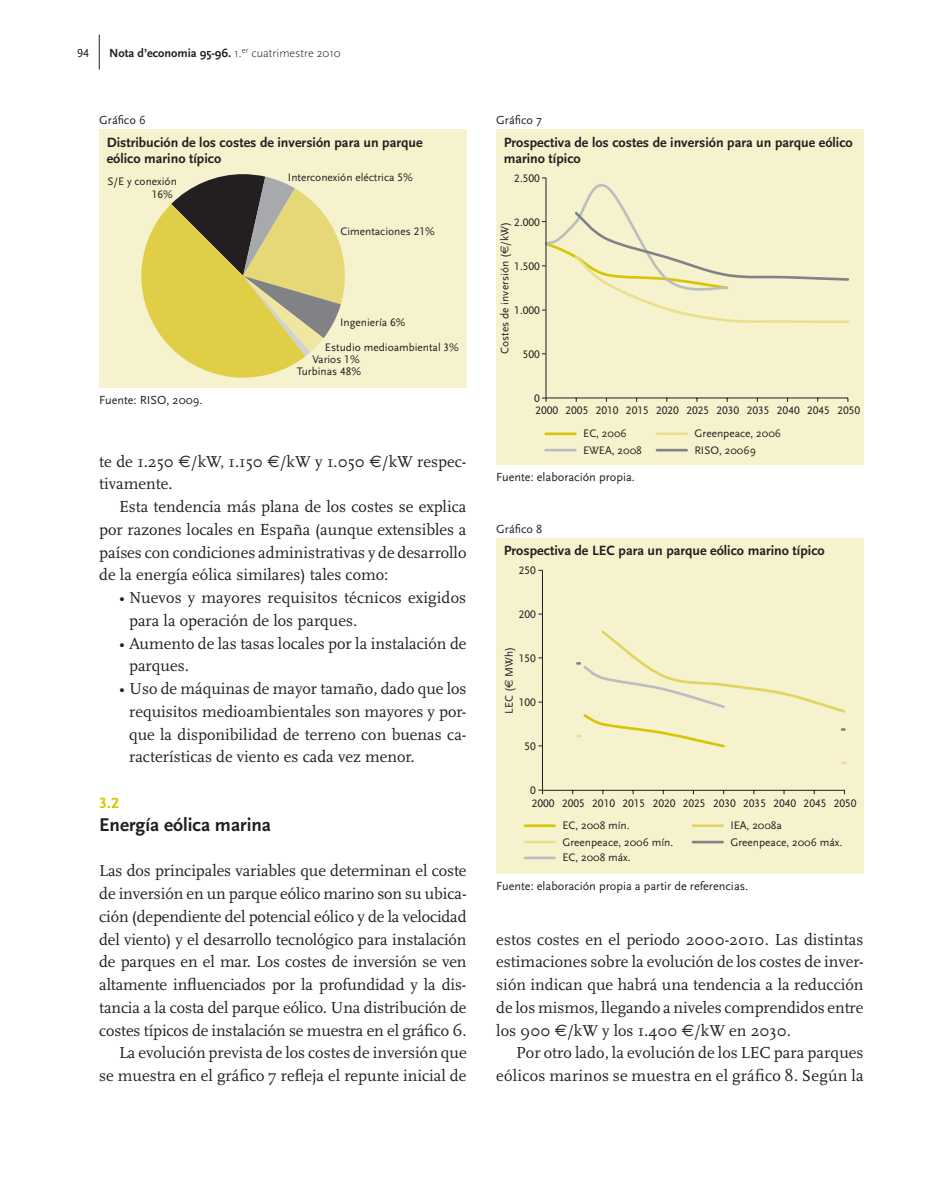
<style>
.page{position:relative;width:943px;height:1191px;background:#fff}
.page>*{position:absolute;margin:0;border:0;box-sizing:border-box;transform-origin:0 0}
.t1{font:700 19.25px "Scala Sans";color:#231f20}
.t2{font:16.62px/22.8px "Scala";letter-spacing:-.005em;color:#231f20}
.t3{font:700 15.75px "Scala Sans Caps";color:#d6c501}
.t4{font:700 14px/15.8px "Scala Sans";color:#231f20}
.t5{font:12.25px "Scala Sans";color:#231f20}
.t6{font:700 12.25px "Scala Sans";color:#231f20}
.t7{font:12.25px "Scala Sans Caps";color:#231f20}
.t8{font:11.38px/16.3px "Scala Sans";color:#231f20}
.t9{font:11.38px "Scala Sans Caps";color:#231f20}
.s1{font-weight:300}
.s2{font-family:"Scala Sans Caps"}
.s3{font-family:"Euro Sans Std"}
</style>
<div class="page">
<hr style="left:99px;top:35px;width:1px;height:34px;background:#231f20">
<div style="left:99px;top:129px;width:367px;height:259px;background:#f6f2ce"></div>
<svg style="left:141px;top:174px;width:204px;height:204px"></svg>
<div style="left:496px;top:129px;width:367px;height:336px;background:#f6f2ce"></div>
<svg style="left:542px;top:177px;width:307px;height:148px"></svg>
<hr style="left:546px;top:397px;width:302px;height:1px;background:#231f20">
<hr style="left:545px;top:432px;width:30px;height:3px;background:#d6c501">
<hr style="left:545px;top:449px;width:30px;height:2px;background:#bcbdc0">
<hr style="left:657px;top:432px;width:29px;height:3px;background:#eadf8c">
<hr style="left:657px;top:449px;width:29px;height:2px;background:#808285">
<hr style="left:545px;top:178px;width:1px;height:220px;background:#231f20">
<div style="left:496px;top:537px;width:367px;height:336px;background:#f6f2ce"></div>
<hr style="left:542px;top:790px;width:302px;height:1px;background:#231f20">
<hr style="left:542px;top:570px;width:1px;height:220px;background:#231f20">
<hr style="left:693px;top:824px;width:29px;height:3px;background:#e3d360">
<hr style="left:693px;top:840px;width:29px;height:3px;background:#808285">
<hr style="left:525px;top:824px;width:29px;height:3px;background:#d6c501">
<hr style="left:525px;top:840px;width:29px;height:3px;background:#eadf8c">
<hr style="left:525px;top:856px;width:29px;height:3px;background:#bcbdc0">
<svg style="left:577px;top:630px;width:269px;height:118px"></svg>
<p class="t7" style="left:77px;top:46px;width:14px">94</p>
<p class="t6" style="left:109px;top:46px;width:233px">Nota d’economia 95-96. <span class="s1">1.</span><sup>er</sup> <span class="s1">cuatrimestre 2010</span></p>
<p class="t5" style="left:99px;top:113px;width:48px">Gráfico 6</p>
<p class="t4" style="left:107px;top:135px;width:317px">Distribución de los costes de inversión para un parque eólico marino típico</p>
<p class="t8" style="left:107px;top:174px;width:71px">S/E y conexión</p>
<p class="t9" style="left:152px;top:188px;width:23px">16%</p>
<p class="t5" style="left:99px;top:394px;width:105px">Fuente: RISO, 2009.</p>
<p class="t8" style="left:288px;top:169px;width:126px">Interconexión eléctrica <span class="s2">5%</span></p>
<p class="t8" style="left:340px;top:223px;width:96px">Cimentaciones <span class="s2">21%</span></p>
<p class="t8" style="left:325px;top:310px;width:135px;line-height:24.5px;text-indent:15px">Ingeniería <span class="s2">6%<br></span>Estudio medioambiental <span class="s2">3%</span></p>
<p class="t8" style="left:297px;top:353px;width:66px;line-height:12.1px;text-align:right">Varios <span class="s2">1%<br></span>Turbinas <span class="s2">48%</span></p>
<p class="t2" style="left:99px;top:450px;width:369px">te de 1.250 <span class="s3">€</span>/kW, 1.150 <span class="s3">€</span>/kW y 1.050 <span class="s3">€</span>/kW respec&shy;tivamente.</p>
<p class="t2" style="left:99px;top:496px;width:369px;text-align:justify;text-indent:20px">Esta tendencia más plana de los costes se explica por razones locales en España (aunque extensibles a países con condiciones administrativas y de desarrollo de la energía eólica similares) tales como:</p>
<p class="t2" style="left:129px;top:587px;width:339px;text-indent:-10px">• Nuevos y mayores requisitos técnicos exigidos para la operación de los parques.</p>
<p class="t2" style="left:129px;top:632px;width:339px;text-indent:-10px">• Aumento de las tasas locales por la instalación de parques.</p>
<p class="t2" style="left:129px;top:678px;width:339px;text-align:justify;text-indent:-10px">• Uso de máquinas de mayor tamaño, dado que los requisitos medioambientales son mayores y por&shy;que la disponibilidad de terreno con buenas ca&shy;racterísticas de viento es cada vez menor.</p>
<p class="t3" style="left:99px;top:794px;width:21px">3.2</p>
<p class="t1" style="left:99px;top:814px;width:173px">Energía eólica marina</p>
<p class="t2" style="left:99px;top:860px;width:369px;text-align:right">Las dos principales variables que determinan el coste de inversión en un parque eólico marino son su ubica&shy;ción (dependiente del potencial eólico y de la velocidad del viento) y el desarrollo tecnológico para instalación de parques en el mar. Los costes de inversión se ven altamente influenciados por la profundidad y la dis&shy;tancia a la costa del parque eólico. Una distribución de costes típicos de instalación se muestra en el gráfico 6.<br>La evolución prevista de los costes de inversión que<br>se muestra en el gráfico 7 refleja el repunte inicial de</p>
<p class="t5" style="left:496px;top:113px;width:47px">Gráfico 7</p>
<p class="t4" style="left:504px;top:135px;width:350px">Prospectiva de los costes de inversión para un parque eólico marino típico</p>
<p class="t9" style="left:514px;top:172px;width:27px">2.500</p>
<p class="t9" style="left:514px;top:216px;width:27px">2.000</p>
<p class="t8" style="left:497px;top:354px;width:133px;rotate:-90deg">Costes de inversión (<span class="s3">€</span>/kW)</p>
<p class="t9" style="left:514px;top:260px;width:27px">1.500</p>
<p class="t9" style="left:514px;top:304px;width:27px">1.000</p>
<p class="t9" style="left:523px;top:348px;width:19px">500</p>
<p class="t9" style="left:534px;top:392px;width:7px">0</p>
<p class="t9" style="left:535px;top:404px;width:326px">2000 2005 2010 2015 2020 2025 2030 2035 2040 2045 2050</p>
<p class="t8" style="left:583px;top:425px;width:60px">EC, 2006<br>EWEA, 2008</p>
<p class="t8" style="left:694px;top:426px;width:88px">Greenpeace, 2006<br>RISO, 20069</p>
<p class="t5" style="left:496px;top:471px;width:140px">Fuente: elaboración propia.</p>
<p class="t5" style="left:496px;top:522px;width:47px">Gráfico 8</p>
<p class="t4" style="left:504px;top:543px;width:322px">Prospectiva de LEC para un parque eólico marino típico</p>
<p class="t9" style="left:519px;top:564px;width:19px">250</p>
<p class="t9" style="left:519px;top:608px;width:19px">200</p>
<p class="t8" style="left:501px;top:713px;width:69px;rotate:-90deg">LEC (<span class="s3">€</span> MWh)</p>
<p class="t9" style="left:519px;top:652px;width:19px">150</p>
<p class="t9" style="left:519px;top:696px;width:19px">100</p>
<p class="t9" style="left:524px;top:740px;width:13px">50</p>
<p class="t9" style="left:530px;top:784px;width:7px">0</p>
<p class="t9" style="left:532px;top:796px;width:326px">2000 2005 2010 2015 2020 2025 2030 2035 2040 2045 2050</p>
<p class="t8" style="left:562px;top:817px;width:112px">EC, 2008 mín.<br>Greenpeace, 2006 mín.</p>
<p class="t8" style="left:730px;top:817px;width:113px">IEA, 2008a<br>Greenpeace, 2006 máx.</p>
<p class="t8" style="left:562px;top:849px;width:70px">EC, 2008 máx.</p>
<p class="t5" style="left:496px;top:879px;width:253px">Fuente: elaboración propia a partir de referencias.</p>
<p class="t2" style="left:496px;top:928px;width:369px;text-align:justify">estos costes en el periodo 2000-2010. Las distintas estimaciones sobre la evolución de los costes de inver&shy;sión indican que habrá una tendencia a la reducción de los mismos, llegando a niveles comprendidos entre los 900 <span class="s3">€</span>/kW y los 1.400 <span class="s3">€</span>/kW en 2030.</p>
<p class="t2" style="left:496px;top:1041px;width:369px;text-align:right">Por otro lado, la evolución de los LEC para parques eólicos marinos se muestra en el gráfico 8. Según la</p>
</div>
